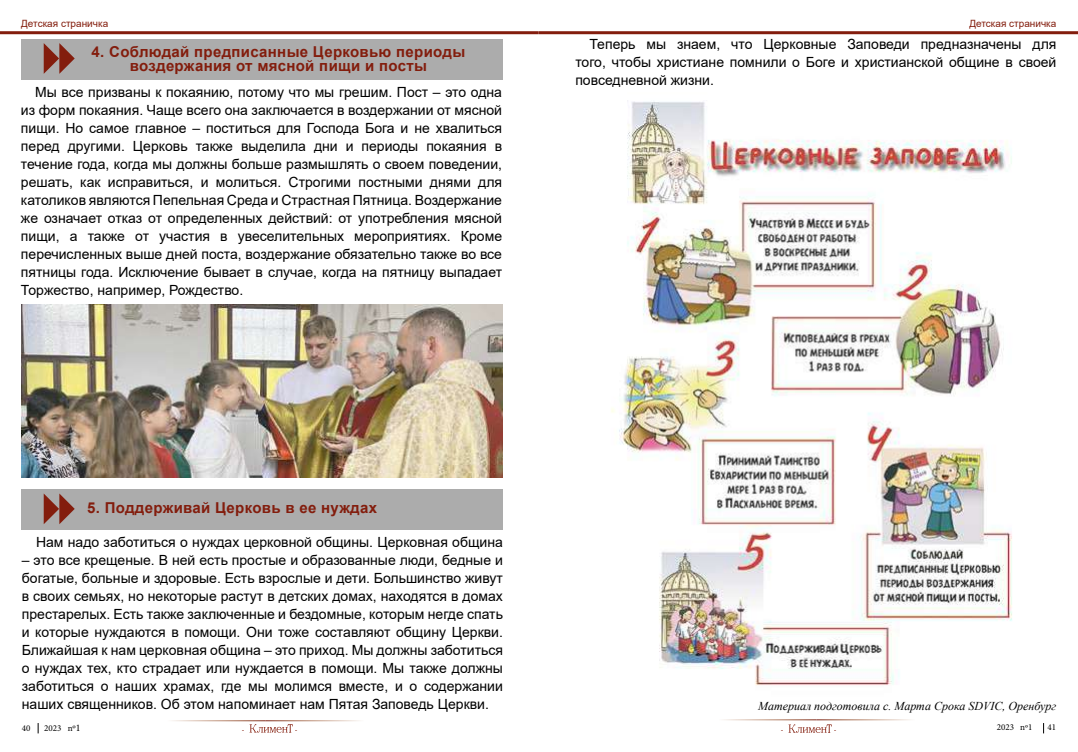
<style>
.page{position:relative;width:1078px;height:752px;background:#fff}
.page>*{position:absolute;margin:0;border:0;box-sizing:border-box;transform-origin:0 0}
.t1{font:700 15px/14px "Arial";letter-spacing:.02em;color:#831d0d;text-align:center}
.t2{font:14px/18px "Arial";color:#000;text-align:justify}
.t3{font:italic 12px "Times New Roman";color:#000}
.t4{font:10px "Arial";color:#831d0d}
.t5{font:9px "Minion Pro";color:#000}
.s1{font-size:10px}
</style>
<div class="page">
<div style="left:22px;top:39px;width:481px;height:40px;background:#acacac"></div>
<svg style="left:44px;top:43px;width:31px;height:31px"></svg>
<div style="left:22px;top:488px;width:481px;height:41px;background:#acacac"></div>
<svg style="left:44px;top:493px;width:31px;height:31px"></svg>
<hr style="left:0;top:31px;width:538px;height:3px;background:#831d0d">
<img style="left:22px;top:304px;width:480px;height:173px">
<img style="left:611px;top:100px;width:401px;height:586px">
<hr style="left:539px;top:31px;width:538px;height:3px;background:#831d0d">
<svg style="left:242px;top:724px;width:55px;height:8px"></svg>
<svg style="left:788px;top:724px;width:47px;height:8px"></svg>
<p class="t4" style="left:21px;top:17px;width:88px">Детская страничка</p>
<p class="t4" style="left:969px;top:17px;width:88px">Детская страничка</p>
<p class="t2" style="left:575px;top:35px;width:482px;text-indent:14px">Теперь мы знаем, что Церковные Заповеди предназначены для того, чтобы христиане помнили о Боге и христианской общине в своей повседневной жизни.</p>
<p class="t1" style="left:92px;top:45px;width:375px">4. Соблюдай предписанные Церковью периоды воздержания от мясной пищи и посты</p>
<p class="t2" style="left:21px;top:82px;width:482px;text-indent:14px">Мы все призваны к покаянию, потому что мы грешим. Пост – это одна из форм покаяния. Чаще всего она заключается в воздержании от мясной пищи. Но самое главное – поститься для Господа Бога и не хвалиться перед другими. Церковь также выделила дни и периоды покаяния в течение года, когда мы должны больше размышлять о своем поведении, решать, как исправиться, и молиться. Строгими постными днями для католиков являются Пепельная Среда и Страстная Пятница. Воздержание же означает отказ от определенных действий: от употребления мясной пищи, а также от участия в увеселительных мероприятиях. Кроме перечисленных выше дней поста, воздержание обязательно также во все пятницы года. Исключение бывает в случае, когда на пятницу выпадает Торжество, например, Рождество.</p>
<p class="t1" style="left:87px;top:501px;width:291px">5. Поддерживай Церковь в ее нуждах</p>
<p class="t2" style="left:36px;top:533px;width:468px">Нам надо заботиться о нуждах церковной общины. Церковная община</p>
<p class="t2" style="left:22px;top:551px;width:482px">– это все крещеные. В ней есть простые и образованные люди, бедные и богатые, больные и здоровые. Есть взрослые и дети. Большинство живут в своих семьях, но некоторые растут в детских домах, находятся в домах престарелых. Есть также заключенные и бездомные, которым негде спать и которые нуждаются в помощи. Они тоже составляют общину Церкви.<br>Ближайшая к нам церковная община – это приход. Мы должны заботиться о нуждах тех, кто страдает или нуждается в помощи. Мы также должны заботиться о наших храмах, где мы молимся вместе, и о содержании наших священников. Об этом напоминает нам Пятая Заповедь Церкви.</p>
<p class="t3" style="left:758px;top:697px;width:299px">Материал подготовила с. Марта Срока SDVIC, Оренбург</p>
<p class="t5" style="left:22px;top:721px;width:10px">40</p>
<p class="t5" style="left:44px;top:721px;width:38px">2023 n<span class="s1">º1</span></p>
<p class="t5" style="left:996px;top:720px;width:37px">2023 nº1</p>
<p class="t5" style="left:1047px;top:720px;width:10px">41</p>
</div>
